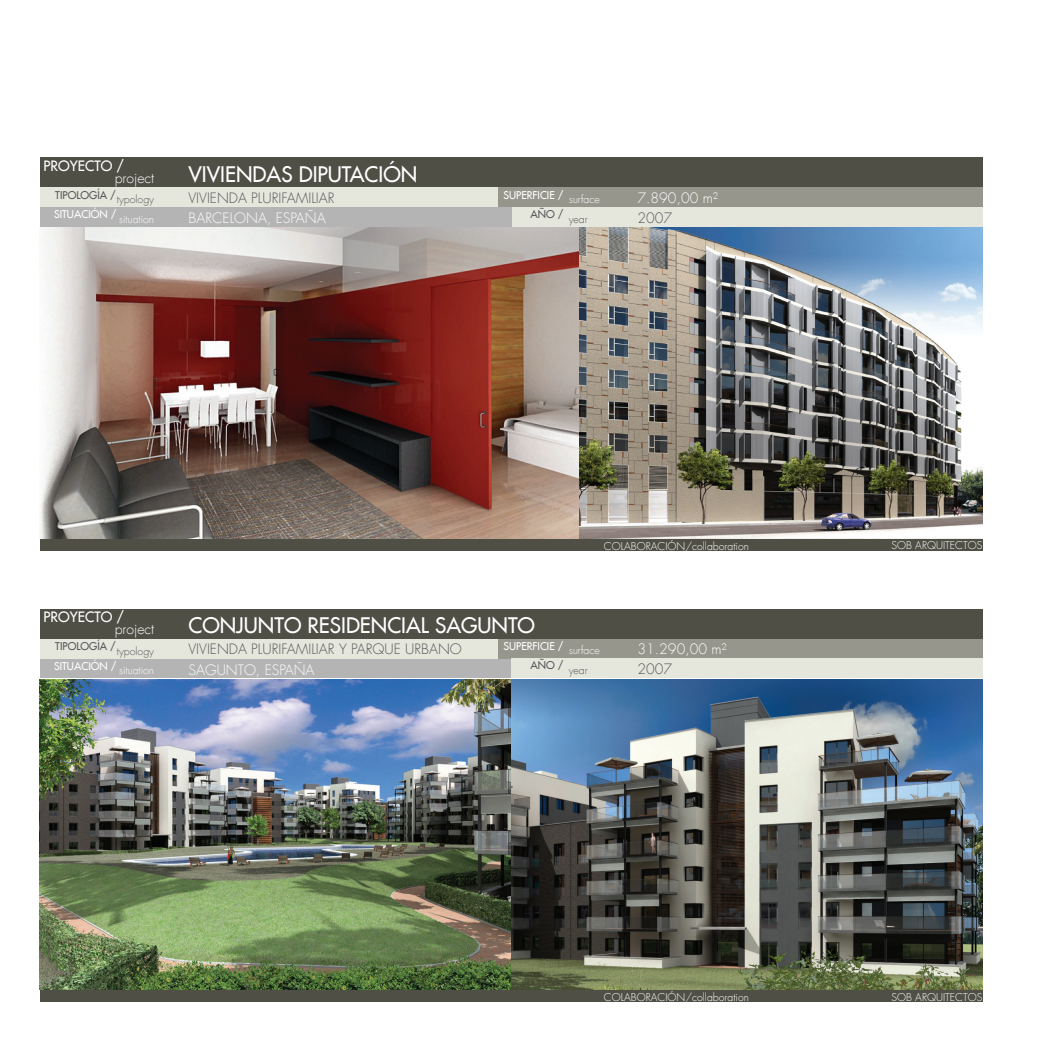
<style>
.page{position:relative;width:1042px;height:1042px;background:#fff}
.page>*{position:absolute;margin:0;border:0;box-sizing:border-box;transform-origin:0 0}
.t1{font:21px "Futura LT";color:#fff}
.t2{font:300 14px "Futura LT";color:#fff}
.t3{font:300 14px "Futura LT";color:#57585a}
.t4{font:14px "Futura LT";color:#fff}
.t5{font:300 10.5px "Futura LT";color:#fff}
.t6{font:10.5px "Futura LT";color:#fff}
.t7{font:10.5px "Futura LT";color:#57585a}
.t8{font:300 10.5px "Futura LT";color:#57585a}
</style>
<div class="page">
<div style="left:40px;top:207px;width:471px;height:20px;background:#b4b4b4"></div>
<div style="left:40px;top:658px;width:471px;height:20px;background:#b4b4b4"></div>
<div style="left:498px;top:187px;width:484px;height:20px;background:#97968c"></div>
<div style="left:498px;top:638px;width:484px;height:20px;background:#97968c"></div>
<div style="left:40px;top:187px;width:458px;height:20px;background:#e6e7dc"></div>
<div style="left:40px;top:638px;width:458px;height:20px;background:#e6e7dc"></div>
<div style="left:40px;top:158px;width:942px;height:29px;background:#4f4f46"></div>
<div style="left:40px;top:609px;width:942px;height:29px;background:#4f4f46"></div>
<div style="left:40px;top:539px;width:942px;height:12px;background:#4f4f46"></div>
<div style="left:40px;top:990px;width:942px;height:12px;background:#4f4f46"></div>
<div style="left:511px;top:207px;width:471px;height:20px;background:#e6e7dc"></div>
<div style="left:511px;top:658px;width:471px;height:20px;background:#e6e7dc"></div>
<img style="left:40px;top:228px;width:942px;height:310px">
<img style="left:40px;top:679px;width:942px;height:310px">
<h2 class="t4" style="left:44px;top:157px;width:82px">PROYECTO /</h2>
<h2 class="t2" style="left:115px;top:169px;width:41px">project</h2>
<p class="t7" style="left:55px;top:188px;width:62px">TIPOLOGÍA /</p>
<p class="t8" style="left:117px;top:193px;width:39px">typology</p>
<p class="t6" style="left:54px;top:207px;width:64px">SITUACIÓN /</p>
<p class="t5" style="left:119px;top:212px;width:36px">situation</p>
<h1 class="t1" style="left:189px;top:160px;width:230px">VIVIENDAS DIPUTACIÓN</h1>
<h2 class="t3" style="left:189px;top:189px;width:148px">VIVIENDA PLURIFAMILIAR</h2>
<h2 class="t2" style="left:637px;top:189px;width:82px">7.890,00 m²</h2>
<h2 class="t2" style="left:189px;top:209px;width:137px">BARCELONA, España</h2>
<h2 class="t3" style="left:637px;top:209px;width:36px">2007</h2>
<p class="t6" style="left:503px;top:188px;width:62px">SUPERFICIE /</p>
<p class="t5" style="left:569px;top:193px;width:32px">surface</p>
<p class="t7" style="left:530px;top:207px;width:35px">AÑO /</p>
<p class="t8" style="left:569px;top:212px;width:20px">year</p>
<h2 class="t4" style="left:44px;top:608px;width:82px">PROYECTO /</h2>
<h2 class="t2" style="left:115px;top:620px;width:41px">project</h2>
<p class="t7" style="left:55px;top:639px;width:62px">TIPOLOGÍA /</p>
<p class="t8" style="left:117px;top:644px;width:39px">typology</p>
<p class="t6" style="left:54px;top:659px;width:64px">SITUACIÓN /</p>
<p class="t5" style="left:119px;top:664px;width:36px">situation</p>
<p class="t5" style="left:604px;top:539px;width:146px">COLABORACIÓN/collaboration</p>
<p class="t5" style="left:891px;top:539px;width:38px">SOB Arquitectos</p>
<h1 class="t1" style="left:189px;top:611px;width:348px">CONJUNTO RESIDENCIAL SAGUNTO</h1>
<h2 class="t3" style="left:189px;top:641px;width:275px">VIVIENDA PLURIFAMILIAR Y PARQUE URBANO</h2>
<h2 class="t2" style="left:637px;top:641px;width:91px">31.290,00 m²</h2>
<h2 class="t2" style="left:189px;top:661px;width:126px">SAGUNTO, España</h2>
<h2 class="t3" style="left:637px;top:660px;width:36px">2007</h2>
<p class="t6" style="left:503px;top:639px;width:62px">SUPERFICIE /</p>
<p class="t5" style="left:569px;top:644px;width:32px">surface</p>
<p class="t7" style="left:530px;top:658px;width:35px">AÑO /</p>
<p class="t8" style="left:569px;top:664px;width:20px">year</p>
<p class="t5" style="left:604px;top:991px;width:146px">COLABORACIÓN/collaboration</p>
<p class="t5" style="left:891px;top:990px;width:38px">SOB Arquitectos</p>
</div>
